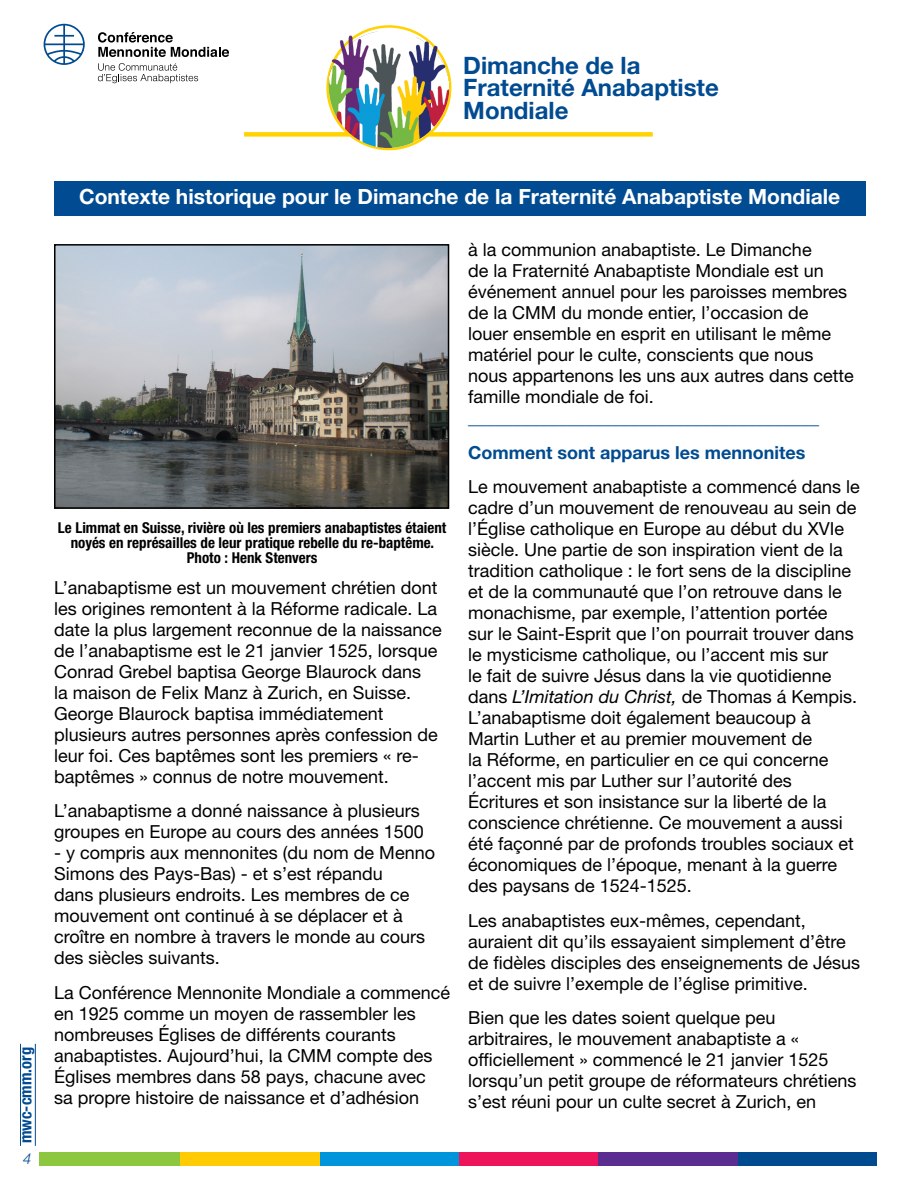
<style>
.page{position:relative;width:918px;height:1188px;background:#fff}
.page>*{position:absolute;margin:0;border:0;box-sizing:border-box;transform-origin:0 0}
.t1{font:700 24px/22.5px "Helvetica Neue";color:#004b91}
.t2{font:700 21px "Helvetica Neue LT Std";color:#fff}
.t3{font:18px/21px "Helvetica Neue LT Std";color:#000}
.t4{font:700 18px/34.5px "Helvetica Neue LT Std";color:#004b91}
.t5{font:700 condensed 16.5px "Helvetica Neue LT Std";color:#004b91}
.t6{font:700 condensed 15px/15px "Helvetica Neue LT Std";color:#000;text-align:center}
.t7{font:italic 300 15px "Helvetica Neue LT Std";color:#004b91}
.s1{font-style:italic}
</style>
<div class="page">
<div style="left:244px;top:132px;width:409px;height:5px;background:#ffd200"></div>
<img style="left:325px;top:28px;width:125px;height:121px">
<div style="left:736px;top:1153px;width:141px;height:13px;background:#004a8f"></div>
<div style="left:597px;top:1153px;width:141px;height:13px;background:#5c2d91"></div>
<div style="left:458px;top:1153px;width:140px;height:13px;background:#ed145b"></div>
<div style="left:318px;top:1153px;width:141px;height:13px;background:#0095da"></div>
<div style="left:179px;top:1153px;width:140px;height:13px;background:#ffcb05"></div>
<div style="left:39px;top:1153px;width:141px;height:13px;background:#8dc63f"></div>
<svg style="left:98px;top:32px;width:131px;height:25px"></svg>
<svg style="left:98px;top:63px;width:100px;height:20px"></svg>
<svg style="left:44px;top:24px;width:41px;height:41px"></svg>
<hr style="left:20px;top:1044px;width:1px;height:102px;background:#004b91">
<hr style="left:35px;top:1044px;width:1px;height:102px;background:#004b91">
<div style="left:54px;top:181px;width:811px;height:34px;background:#004b91"></div>
<img style="left:57px;top:247px;width:389px;height:259px">
<div style="left:54px;top:244px;width:395px;height:265px;border:2px solid #000"></div>
<h1 class="t1" style="left:463px;top:53px;width:257px">Dimanche de la<br>Fraternité Anabaptiste<br>Mondiale</h1>
<p class="t5" style="left:16px;top:1143px;width:98px;rotate:-90deg">mwc-cmm.org</p>
<p class="t7" style="left:23px;top:1150px;width:10px">4</p>
<p class="t2" style="left:79px;top:184px;width:763px">Contexte historique pour le Dimanche de la Fraternité Anabaptiste Mondiale</p>
<p class="t6" style="left:58px;top:520px;width:390px">Le Limmat en Suisse, rivière où les premiers anabaptistes étaient noyés en représailles de leur pratique rebelle du re-baptême.<br>Photo : Henk Stenvers</p>
<p class="t3" style="left:54px;top:577px;width:389px">L’anabaptisme est un mouvement chrétien dont les origines remontent à la Réforme radicale. La date la plus largement reconnue de la naissance de l’anabaptisme est le 21 janvier 1525, lorsque Conrad Grebel baptisa George Blaurock dans<br>la maison de Felix Manz à Zurich, en Suisse.<br>George Blaurock baptisa immédiatement plusieurs autres personnes après confession de leur foi. Ces baptêmes sont les premiers « re&shy;baptêmes » connus de notre mouvement.</p>
<p class="t3" style="left:54px;top:800px;width:371px">L’anabaptisme a donné naissance à plusieurs groupes en Europe au cours des années 1500</p>
<p class="t3" style="left:54px;top:842px;width:382px">- y compris aux mennonites (du nom de Menno Simons des Pays-Bas) - et s’est répandu<br>dans plusieurs endroits. Les membres de ce mouvement ont continué à se déplacer et à croître en nombre à travers le monde au cours des siècles suivants.</p>
<p class="t3" style="left:54px;top:982px;width:398px">La Conférence Mennonite Mondiale a commencé en 1925 comme un moyen de rassembler les nombreuses Églises de différents courants anabaptistes. Aujourd’hui, la CMM compte des Églises membres dans 58 pays, chacune avec<br>sa propre histoire de naissance et d’adhésion</p>
<p class="t3" style="left:468px;top:239px;width:387px">à la communion anabaptiste. Le Dimanche<br>de la Fraternité Anabaptiste Mondiale est un événement annuel pour les paroisses membres de la CMM du monde entier, l’occasion de<br>louer ensemble en esprit en utilisant le même matériel pour le culte, conscients que nous nous appartenons les uns aux autres dans cette famille mondiale de foi.</p>
<p class="t4" style="left:468px;top:400px;width:352px">_______________________________________<br>Comment sont apparus les mennonites</p>
<p class="t3" style="left:468px;top:476px;width:393px">Le mouvement anabaptiste a commencé dans le cadre d’un mouvement de renouveau au sein de l’Église catholique en Europe au début du XVIe siècle. Une partie de son inspiration vient de la tradition catholique : le fort sens de la discipline et de la communauté que l’on retrouve dans le monachisme, par exemple, l’attention portée<br>sur le Saint-Esprit que l’on pourrait trouver dans le mysticisme catholique, ou l’accent mis sur<br>le fait de suivre Jésus dans la vie quotidienne dans <span class="s1">L’Imitation du Christ,</span> de Thomas á Kempis.<br>L’anabaptisme doit également beaucoup à Martin Luther et au premier mouvement de<br>la Réforme, en particulier en ce qui concerne l’accent mis par Luther sur l’autorité des Écritures et son insistance sur la liberté de la conscience chrétienne. Ce mouvement a aussi été façonné par de profonds troubles sociaux et économiques de l’époque, menant à la guerre des paysans de 1524-1525.</p>
<p class="t3" style="left:468px;top:910px;width:394px">Les anabaptistes eux-mêmes, cependant, auraient dit qu’ils essayaient simplement d’être de fidèles disciples des enseignements de Jésus et de suivre l’exemple de l’église primitive.</p>
<p class="t3" style="left:468px;top:1007px;width:390px">Bien que les dates soient quelque peu arbitraires, le mouvement anabaptiste a « officiellement » commencé le 21 janvier 1525 lorsqu’un petit groupe de réformateurs chrétiens s’est réuni pour un culte secret à Zurich, en</p>
</div>
